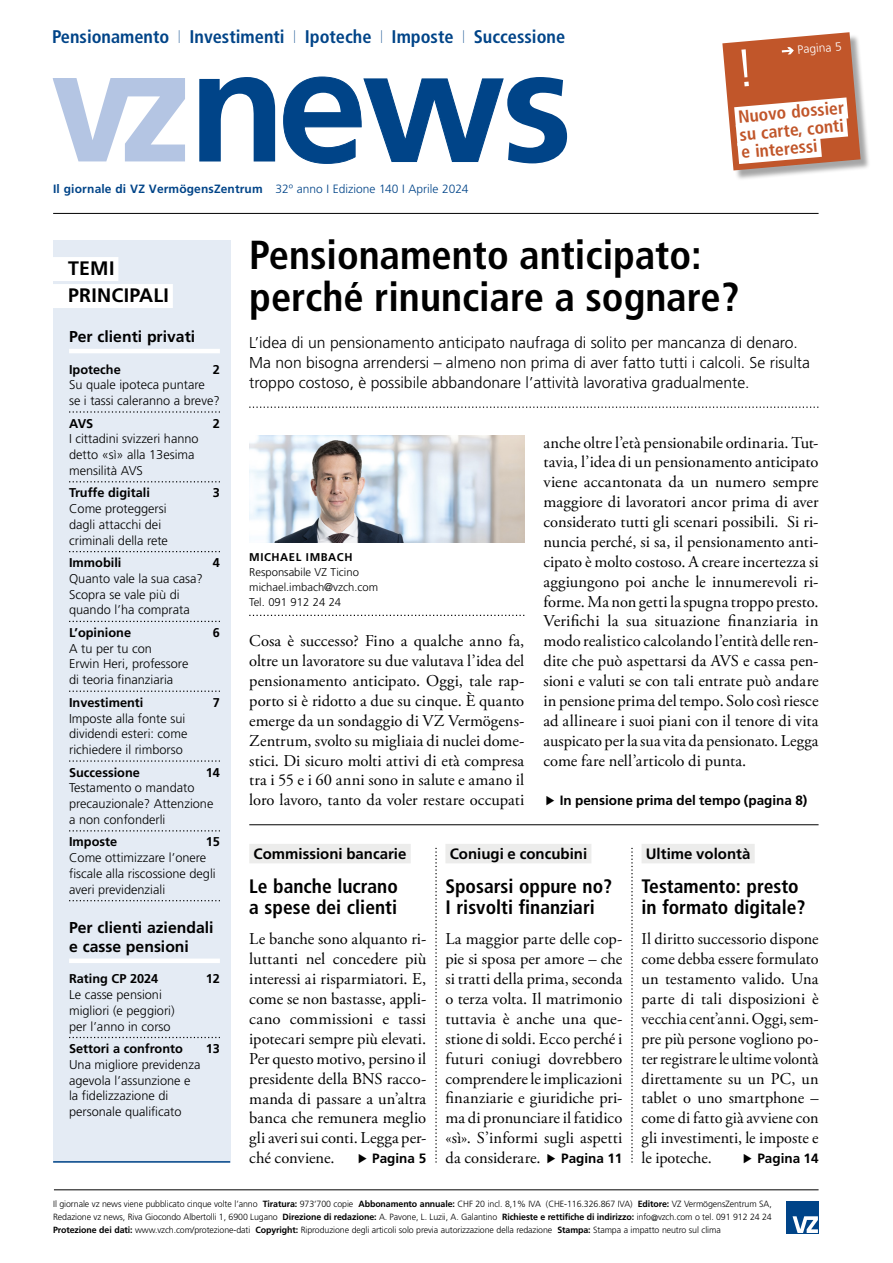
<style>
.page{position:relative;width:893px;height:1263px;background:#fff}
.page>*{position:absolute;margin:0;border:0;box-sizing:border-box;transform-origin:0 0}
.t1{font:700 condensed 40.5px/42px "Frutiger LT Pro";color:#000}
.t2{font:700 condensed 19.5px/21.8px "Frutiger LT Pro";color:#000}
.t3{font:700 19.5px/27px "Frutiger LT Pro";letter-spacing:.015em;color:#000}
.t4{font:700 condensed 18.3px "Frutiger LT Pro";color:#048}
.t5{font:700 condensed 17.7px/18px "Frutiger LT Pro";color:#c1562a;text-align:justify}
.t6{font:16.5px/20px "Adobe Garamond Pro";letter-spacing:.005em;color:#000;text-align:justify}
.t7{font:300 15.75px/20px "Frutiger LT Pro";color:#000}
.t8{font:700 15.75px/19.5px "Frutiger LT Pro";color:#000}
.t9{font:700 15px "Frutiger LT Pro";color:#000}
.t10{font:700 13.5px "Frutiger LT Pro";color:#000}
.t11{font:300 12.75px/15.8px "Frutiger LT Pro";color:#000}
.t12{font:700 12.75px "Frutiger LT Pro";color:#000}
.t13{font:700 12px "Frutiger LT Pro";letter-spacing:.01em;color:#048}
.t14{font:300 12px "Frutiger LT Pro";color:#fff}
.t15{font:300 11.25px/15px "Frutiger LT Pro";color:#000}
.t16{font:700 11.25px "Frutiger LT Pro";letter-spacing:.05em;color:#000}
.t17{font:300 9px/12.8px "Frutiger LT Pro";letter-spacing:-.01em;color:#000;text-align:justify}
.s1{font-weight:300}
.s2{font-family:"Frutiger LT Pro";font-weight:700;font-size:13.5px}
.s3{font-weight:700}
</style>
<div class="page">
<svg style="left:53px;top:78px;width:132px;height:83px"></svg>
<svg style="left:199px;top:77px;width:76px;height:84px"></svg>
<svg style="left:283px;top:76px;width:284px;height:88px"></svg>
<div style="left:786px;top:1201px;width:33px;height:32px;background:#048"></div>
<svg style="left:792px;top:1216px;width:26px;height:17px"></svg>
<div style="left:724px;top:34px;width:147px;height:147px;background:#000;opacity:.35"></div>
<hr style="left:54px;top:1189px;width:765px;height:1px;background:#000">
<hr style="left:53px;top:213px;width:766px;height:1px;background:#000">
<hr style="left:249px;top:824px;width:570px;height:1px;background:#000">
<svg style="left:435px;top:848px;width:2px;height:315px"></svg>
<svg style="left:631px;top:848px;width:2px;height:315px"></svg>
<div style="left:53px;top:240px;width:177px;height:922px;background:#e4ebf4"></div>
<div style="left:51px;top:257px;width:67px;height:24px;background:#fff"></div>
<div style="left:51px;top:284px;width:122px;height:24px;background:#fff"></div>
<hr style="left:53px;top:1161px;width:177px;height:1px;background:#048">
<div style="left:445px;top:844px;width:146px;height:19px;background:#ececeb"></div>
<div style="left:642px;top:844px;width:113px;height:19px;background:#ececeb"></div>
<div style="left:249px;top:844px;width:162px;height:19px;background:#ececeb"></div>
<hr style="left:69px;top:349px;width:151px;height:4px;background:#fff">
<svg style="left:69px;top:411px;width:151px;height:2px"></svg>
<svg style="left:69px;top:481px;width:151px;height:1px"></svg>
<svg style="left:69px;top:551px;width:151px;height:1px"></svg>
<svg style="left:69px;top:621px;width:151px;height:1px"></svg>
<svg style="left:69px;top:691px;width:151px;height:1px"></svg>
<svg style="left:69px;top:760px;width:151px;height:2px"></svg>
<svg style="left:69px;top:830px;width:151px;height:1px"></svg>
<svg style="left:69px;top:900px;width:151px;height:1px"></svg>
<div style="left:69px;top:958px;width:151px;height:5px;background:#fff"></div>
<svg style="left:69px;top:1037px;width:151px;height:1px"></svg>
<svg style="left:249px;top:407px;width:570px;height:1px"></svg>
<img style="left:249px;top:436px;width:275px;height:107px">
<svg style="left:249px;top:615px;width:275px;height:1px"></svg>
<svg style="left:722px;top:32px;width:148px;height:144px"></svg>
<p class="t4" style="left:52px;top:26px;width:515px">Pensionamento I Investimenti I Ipoteche I Imposte I Successione</p>
<p class="t13" style="left:53px;top:182px;width:417px">Il giornale di VZ VermögensZentrum <span class="s1">32º anno I Edizione 140 I Aprile 2024</span></p>
<p class="t14" style="left:797px;top:43px;width:46px;rotate:-5deg">Pagina 5</p>
<p class="t5" style="left:737px;top:108px;width:108px;rotate:-5deg">Nuovo dossier su carte, conti e interessi</p>
<p class="t3" style="left:68px;top:255px;width:102px">TEMI<br>PRINCIPALI</p>
<p class="t8" style="left:69px;top:327px;width:128px">Per clienti privati</p>
<p class="t12" style="left:69px;top:361px;width:53px">Ipoteche</p>
<p class="t12" style="left:213px;top:361px;width:9px">2</p>
<p class="t11" style="left:69px;top:377px;width:152px">Su quale ipoteca puntare<br>se i tassi caleranno a breve?</p>
<p class="t12" style="left:69px;top:415px;width:26px">AVS</p>
<p class="t12" style="left:213px;top:415px;width:9px">2</p>
<p class="t11" style="left:69px;top:431px;width:131px">I cittadini svizzeri hanno detto «sì» alla 13esima mensilità AVS</p>
<p class="t12" style="left:69px;top:485px;width:82px">Truffe digitali</p>
<p class="t12" style="left:213px;top:485px;width:9px">3</p>
<p class="t11" style="left:69px;top:501px;width:100px">Come proteggersi dagli attacchi dei criminali della rete</p>
<p class="t12" style="left:69px;top:555px;width:54px">Immobili</p>
<p class="t12" style="left:213px;top:555px;width:9px">4</p>
<p class="t11" style="left:69px;top:571px;width:135px">Quanto vale la sua casa?<br>Scopra se vale più di quando l’ha comprata</p>
<p class="t12" style="left:69px;top:625px;width:64px">L’opinione</p>
<p class="t12" style="left:213px;top:625px;width:9px">6</p>
<p class="t11" style="left:69px;top:640px;width:121px">A tu per tu con<br>Erwin Heri, professore di teoria finanziaria</p>
<p class="t12" style="left:69px;top:695px;width:76px">Investimenti</p>
<p class="t12" style="left:213px;top:695px;width:9px">7</p>
<p class="t11" style="left:69px;top:710px;width:120px">Imposte alla fonte sui dividendi esteri: come richiedere il rimborso</p>
<p class="t12" style="left:69px;top:764px;width:72px">Successione</p>
<p class="t12" style="left:206px;top:764px;width:16px">14</p>
<p class="t11" style="left:69px;top:780px;width:146px">Testamento o mandato precauzionale? Attenzione a non confonderli</p>
<p class="t12" style="left:69px;top:834px;width:50px">Imposte</p>
<p class="t12" style="left:206px;top:834px;width:16px">15</p>
<p class="t11" style="left:69px;top:850px;width:148px">Come ottimizzare l’onere fiscale alla riscossione degli averi previdenziali</p>
<p class="t8" style="left:69px;top:917px;width:146px">Per clienti aziendali e casse pensioni</p>
<p class="t12" style="left:69px;top:971px;width:91px">Rating CP 2024</p>
<p class="t12" style="left:206px;top:971px;width:16px">12</p>
<p class="t11" style="left:69px;top:987px;width:107px">Le casse pensioni migliori (e peggiori) per l’anno in corso</p>
<p class="t12" style="left:69px;top:1041px;width:115px">Settori a confronto</p>
<p class="t12" style="left:206px;top:1041px;width:16px">13</p>
<p class="t11" style="left:69px;top:1056px;width:133px">Una migliore previdenza agevola l’assunzione e la fidelizzazione di personale qualificato</p>
<h1 class="t1" style="left:249px;top:234px;width:492px">Pensionamento anticipato: perché rinunciare a sognare?</h1>
<p class="t7" style="left:249px;top:333px;width:562px">L’idea di un pensionamento anticipato naufraga di solito per mancanza di denaro.<br>Ma non bisogna arrendersi – almeno non prima di aver fatto tutti i calcoli. Se risulta troppo costoso, è possibile abbandonare l’attività lavorativa gradualmente.</p>
<p class="t16" style="left:249px;top:551px;width:105px">MICHAEL IMBACH</p>
<p class="t15" style="left:249px;top:565px;width:130px">Responsabile VZ Ticino michael.imbach@vzch.com<br>Tel. 091 912 24 24</p>
<p class="t6" style="left:249px;top:632px;width:277px">Cosa è successo? Fino a qualche anno fa, oltre un lavoratore su due valutava l’idea del pensionamento anticipato. Oggi, tale rap&shy;porto si è ridotto a due su cinque. È quanto emerge da un sondaggio di VZ Vermögens-Zentrum, svolto su migliaia di nuclei dome&shy;stici. Di sicuro molti attivi di età compresa tra i 55 e i 60 anni sono in salute e amano il loro lavoro, tanto da voler restare occupati</p>
<p class="t6" style="left:543px;top:433px;width:277px">anche oltre l’età pensionabile ordinaria. Tut&shy;tavia, l’idea di un pensionamento anticipato viene accantonata da un numero sempre maggiore di lavoratori ancor prima di aver considerato tutti gli scenari possibili. Si ri&shy;nuncia perché, si sa, il pensionamento anti&shy;cipato è molto costoso. A creare incertezza si aggiungono poi anche le innumerevoli ri&shy;forme. Ma non getti la spugna troppo presto.<br>Verifichi la sua situazione finanziaria in modo realistico calcolando l’entità delle ren&shy;dite che può aspettarsi da AVS e cassa pen&shy;sioni e valuti se con tali entrate può andare in pensione prima del tempo. Solo così riesce ad allineare i suoi piani con il tenore di vita auspicato per la sua vita da pensionato. Legga come fare nell’articolo di punta.</p>
<p class="t10" style="left:560px;top:792px;width:249px">In pensione prima del tempo (pagina 8)</p>
<p class="t9" style="left:254px;top:845px;width:154px">Commissioni bancarie</p>
<p class="t2" style="left:249px;top:875px;width:150px">Le banche lucrano a spese dei clienti</p>
<p class="t6" style="left:249px;top:930px;width:179px">Le banche sono alquanto ri&shy;luttanti nel concedere più interessi ai risparmiatori. E, come se non bastasse, appli&shy;cano commissioni e tassi ipotecari sempre più elevati.<br>Per questo motivo, persino il presidente della BNS racco&shy;manda di passare a un’altra banca che remunera meglio gli averi sui conti. Legga per&shy;ché conviene.</p>
<p class="t10" style="left:372px;top:1150px;width:55px">Pagina 5</p>
<p class="t9" style="left:450px;top:845px;width:139px">Coniugi e concubini</p>
<p class="t2" style="left:445px;top:875px;width:168px">Sposarsi oppure no?<br>I risvolti finanziari</p>
<p class="t6" style="left:445px;top:930px;width:179px">La maggior parte delle cop&shy;pie si sposa per amore – che si tratti della prima, seconda o terza volta. Il matrimonio tuttavia è anche una que&shy;stione di soldi. Ecco perché i futuri coniugi dovrebbero comprendere le implicazioni finanziarie e giuridiche pri&shy;ma di pronunciare il fatidico «sì». S’informi sugli aspetti da considerare. <span class="s2">Pagina 11</span></p>
<p class="t9" style="left:646px;top:845px;width:106px">Ultime volontà</p>
<p class="t2" style="left:642px;top:875px;width:165px">Testamento: presto in formato digitale?</p>
<p class="t6" style="left:642px;top:930px;width:179px">Il diritto successorio dispone come debba essere formulato un testamento valido. Una parte di tali disposizioni è vecchia cent’anni. Oggi, sem&shy;pre più persone vogliono po&shy;ter registrare le ultime volontà direttamente su un PC, un tablet o uno smartphone – come di fatto già avviene con gli investimenti, le imposte e le ipoteche.</p>
<p class="t10" style="left:757px;top:1150px;width:63px">Pagina 14</p>
<p class="t17" style="left:53px;top:1197px;width:720px">Il giornale vz news viene pubblicato cinque volte l’anno <span class="s3">Tiratura:</span> 973‘700 copie <span class="s3">Abbonamento annuale:</span> CHF 20 incl. 8,1% IVA (CHE-116.326.867 IVA) <span class="s3">Editore:</span> VZ VermögensZentrum SA, Redazione vz news, Riva Giocondo Albertolli 1, 6900 Lugano <span class="s3">Direzione di redazione:</span> A. Pavone, L. Luzii, A. Galantino <span class="s3">Richieste e rettifiche di indirizzo:</span> info@vzch.com o tel. 091 912 24 24<br><span class="s3">Protezione dei dati:</span> www.vzch.com/protezione-dati <span class="s3">Copyright:</span> Riproduzione degli articoli solo previa autorizzazione della redazione <span class="s3">Stampa:</span> Stampa a impatto neutro sul clima</p>
</div>
